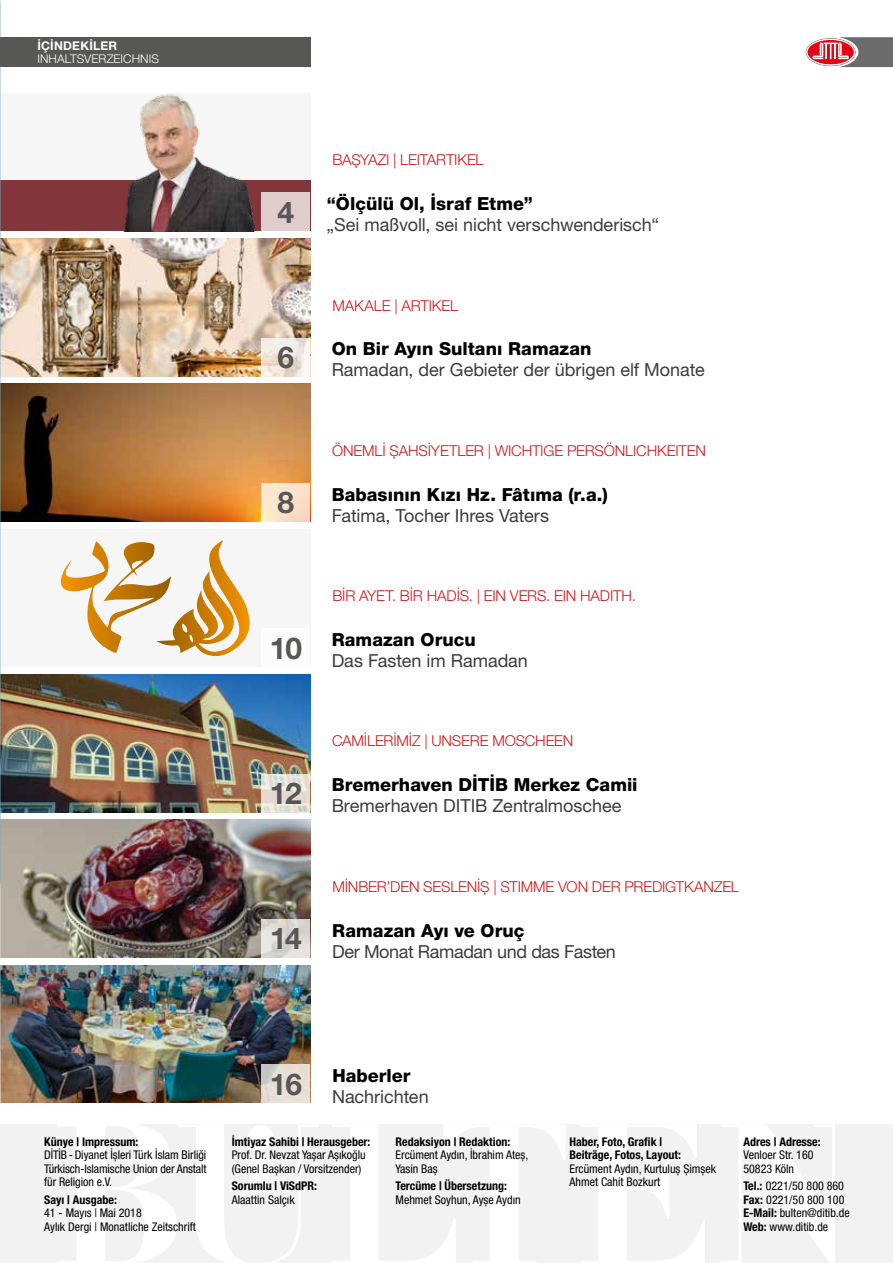
<style>
.page{position:relative;width:893px;height:1263px;background:#fff}
.page>*{position:absolute;margin:0;border:0;box-sizing:border-box;transform-origin:0 0}
.t1{font:700 30px "Helvetica Neue LT Pro";color:#575756}
.t2{font:18px/21px "Helvetica Neue LT Pro";letter-spacing:-.005em;color:#3c3c3b}
.t3{font:800 18px "Helvetica Neue LT Pro";letter-spacing:.005em;color:#000}
.t4{font:18px "Helvetica Neue LT Pro";letter-spacing:-.025em;color:#3c3c3b}
.t5{font:300 15px "Helvetica Neue LT Pro";letter-spacing:-.01em;color:#cd171a}
.t6{font:condensed 12px/13.5px "Helvetica Neue LT Pro";color:#000}
.t7{font:700 condensed 12px/13.5px "Helvetica Neue LT Pro";color:#000}
.t8{font:300 12px "Helvetica Neue LT Pro";color:#fff}
.t9{font:700 12px "Helvetica Neue LT Pro";letter-spacing:.02em;color:#fff}
.s1{font-weight:800;color:#000}
.s2{font-weight:700}
</style>
<div class="page">
<img style="left:0;top:674px;width:310px;height:138px">
<img style="left:0;top:820px;width:310px;height:138px">
<img style="left:0;top:239px;width:310px;height:137px">
<img style="left:0;top:965px;width:310px;height:138px">
<div style="left:0;top:529px;width:310px;height:138px;background:#f6f6f6"></div>
<img style="left:0;top:384px;width:310px;height:138px">
<svg style="left:261px;top:919px;width:49px;height:39px;background:#dcd9d5"></svg>
<div style="left:261px;top:629px;width:49px;height:38px;background:#fff"></div>
<svg style="left:261px;top:338px;width:49px;height:38px;background:#efe6dc"></svg>
<svg style="left:261px;top:774px;width:49px;height:38px;background:#e5dfd7"></svg>
<div style="left:0;top:93px;width:310px;height:138px;background:#f6f6f6"></div>
<svg style="left:61px;top:540px;width:189px;height:116px"></svg>
<div style="left:0;top:180px;width:310px;height:51px;background:#82353b"></div>
<img style="left:124px;top:94px;width:131px;height:137px">
<div style="left:261px;top:193px;width:49px;height:38px;background:#dfcccd"></div>
<svg style="left:261px;top:1065px;width:49px;height:38px;background:#e2dbd2"></svg>
<div style="left:261px;top:483px;width:49px;height:39px;background:linear-gradient(to right,#feebce,#f7dac6)"></div>
<div style="left:0;top:37px;width:310px;height:30px;background:#575756"></div>
<svg style="left:806px;top:37px;width:87px;height:30px"></svg>
<div style="left:0;top:1124px;width:893px;height:139px;background:#f2f2f2"></div>
<svg style="left:58px;top:1124px;width:261px;height:139px"></svg>
<svg style="left:332px;top:1125px;width:233px;height:138px"></svg>
<svg style="left:581px;top:1125px;width:124px;height:138px"></svg>
<svg style="left:721px;top:1125px;width:114px;height:138px"></svg>
<p class="t9" style="left:37px;top:39px;width:81px">İÇİNDEKİLER</p>
<p class="t8" style="left:37px;top:51px;width:123px">INHALTSVERZEICHNIS</p>
<p class="t5" style="left:332px;top:151px;width:153px">BAŞYAZI | LEITARTIKEL</p>
<h1 class="t1" style="left:278px;top:193px;width:18px">4</h1>
<h2 class="t3" style="left:327px;top:193px;width:208px">“Ölçülü Ol, İsraf Etme”</h2>
<h2 class="t2" style="left:327px;top:214px;width:334px">„Sei maßvoll, sei nicht verschwenderisch“</h2>
<p class="t5" style="left:332px;top:296px;width:127px">MAKALE | ARTIKEL</p>
<h1 class="t1" style="left:278px;top:339px;width:18px">6</h1>
<h2 class="t3" style="left:332px;top:338px;width:261px">On Bir Ayın Sultanı Ramazan</h2>
<h2 class="t2" style="left:332px;top:359px;width:374px">Ramadan, der Gebieter der übrigen elf Monate</h2>
<p class="t5" style="left:332px;top:441px;width:375px">ÖNEMLI ŞAHSIYETLER | WICHTIGE PERSÖNLICHKEITEN</p>
<h1 class="t1" style="left:278px;top:484px;width:18px">8</h1>
<h2 class="t3" style="left:332px;top:483px;width:278px">Babasının Kızı Hz. Fâtıma (r.a.)</h2>
<h2 class="t2" style="left:332px;top:504px;width:219px">Fatima, Tocher Ihres Vaters</h2>
<p class="t5" style="left:332px;top:587px;width:305px">BIR AYET. BIR HADIS. | EIN VERS. EIN HADITH.</p>
<h1 class="t1" style="left:270px;top:629px;width:34px">10</h1>
<h2 class="t3" style="left:332px;top:629px;width:146px">Ramazan Orucu</h2>
<h2 class="t2" style="left:332px;top:650px;width:198px">Das Fasten im Ramadan</h2>
<p class="t5" style="left:332px;top:732px;width:243px">CAMILERIMIZ | UNSERE MOSCHEEN</p>
<h2 class="t2" style="left:270px;top:774px;width:369px;text-indent:62px"><span class="s1">Bremerhaven DİTİB Merkez Camii<br></span><sup>12</sup> Bremerhaven DITIB Zentralmoschee</h2>
<h1 class="t1" style="left:270px;top:920px;width:33px">14</h1>
<p class="t5" style="left:332px;top:877px;width:408px">MINBER’DEN SESLENIŞ | STIMME VON DER PREDIGTKANZEL</p>
<h2 class="t3" style="left:332px;top:919px;width:194px">Ramazan Ayı ve Oruç</h2>
<h2 class="t4" style="left:332px;top:940px;width:285px">Der Monat Ramadan und das Fasten</h2>
<p class="t7" style="left:44px;top:1134px;width:96px">Künye | Impressum:</p>
<p class="t6" style="left:44px;top:1148px;width:164px;text-align:justify">DİTİB - Diyanet İşleri Türk İslam Birliği Türkisch-Islamische Union der Anstalt für Religion e.V.</p>
<p class="t7" style="left:44px;top:1193px;width:74px">Sayı | Ausgabe:</p>
<p class="t6" style="left:44px;top:1206px;width:153px">41 - Mayıs | Mai 2018<br>Aylık Dergi | Monatliche Zeitschrift</p>
<h1 class="t1" style="left:270px;top:1065px;width:34px">16</h1>
<h2 class="t3" style="left:332px;top:1065px;width:80px">Haberler</h2>
<h2 class="t2" style="left:332px;top:1086px;width:98px">Nachrichten</h2>
<p class="t7" style="left:232px;top:1134px;width:140px">İmtiyaz Sahibi | Herausgeber:</p>
<p class="t6" style="left:232px;top:1148px;width:135px">Prof. Dr. Nevzat Yaşar Aşıkoğlu (Genel Başkan / Vorsitzender)</p>
<p class="t7" style="left:232px;top:1179px;width:87px">Sorumlu | ViSdPR:</p>
<p class="t6" style="left:232px;top:1193px;width:64px">Alaattin Salçık</p>
<p class="t7" style="left:396px;top:1134px;width:116px">Redaksiyon | Redaktion:</p>
<p class="t6" style="left:396px;top:1148px;width:134px">Ercüment Aydın, İbrahim Ateş,<br>Yasin Baş</p>
<p class="t7" style="left:396px;top:1179px;width:113px">Tercüme | Übersetzung:</p>
<p class="t6" style="left:396px;top:1193px;width:127px">Mehmet Soyhun, Ayşe Aydın</p>
<p class="t7" style="left:569px;top:1134px;width:113px">Haber, Foto, Grafik |<br>Beiträge, Fotos, Layout:</p>
<p class="t6" style="left:569px;top:1162px;width:148px">Ercüment Aydın, Kurtuluş Şimşek<br>Ahmet Cahit Bozkurt</p>
<p class="t7" style="left:743px;top:1134px;width:79px">Adres | Adresse:</p>
<p class="t6" style="left:743px;top:1148px;width:72px">Venloer Str. 160<br>50823 Köln</p>
<p class="t6" style="left:743px;top:1179px;width:108px"><span class="s2">Tel.:</span> 0221/50 800 860<br><span class="s2">Fax:</span> 0221/50 800 100<br><span class="s2">E-Mail:</span> bulten@ditib.de<br><span class="s2">Web:</span> www.ditib.de</p>
</div>
